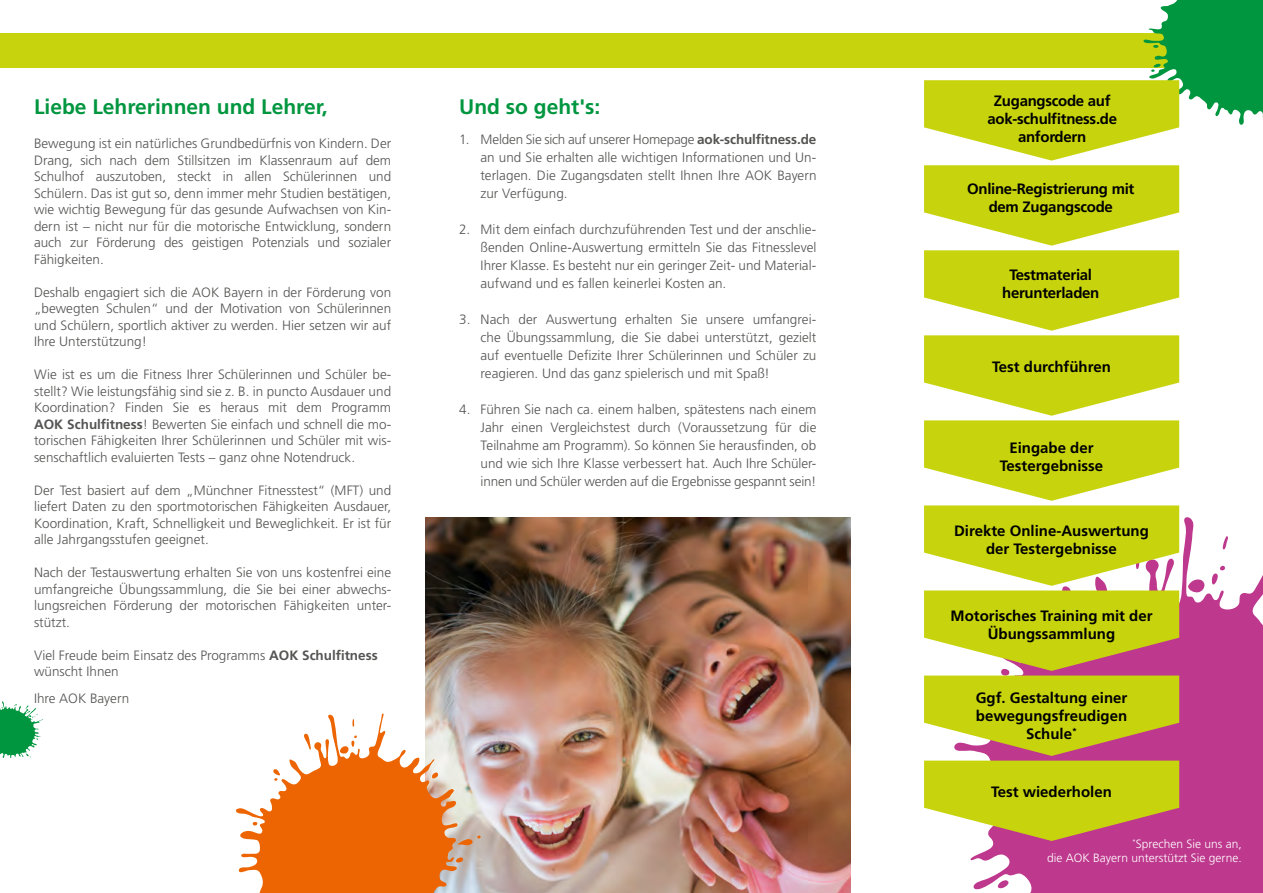
<style>
.page{position:relative;width:1263px;height:893px;background:#fff}
.page>*{position:absolute;margin:0;border:0;box-sizing:border-box;transform-origin:0 0}
.t1{font:700 21px "Frutiger LT Pro";color:#00963f}
.t2{font:700 15px/18px "Frutiger LT Pro";color:#000;text-align:center}
.t3{font:700 15px/18px "Frutiger LT Pro";letter-spacing:-.02em;color:#000;text-align:center}
.t4{font:300 13.5px/16.5px "Frutiger LT Pro";color:#545453;text-align:justify}
.t5{font:300 12px/14.4px "Frutiger LT Pro";color:#fff;text-align:right}
.s1{font-weight:700}
</style>
<div class="page">
<div style="left:0;top:33px;width:1210px;height:34px;background:#c7d40d"></div>
<img style="left:425px;top:517px;width:425px;height:376px">
<svg style="left:0;top:701px;width:43px;height:57px"></svg>
<svg style="left:236px;top:713px;width:245px;height:180px"></svg>
<svg style="left:970px;top:841px;width:293px;height:52px;fill:#be388d"></svg>
<svg style="left:994px;top:880px;width:15px;height:9px"></svg>
<svg style="left:924px;top:0;width:339px;height:841px"></svg>
<h1 class="t1" style="left:34px;top:94px;width:295px">Liebe Lehrerinnen und Lehrer,</h1>
<p class="t4" style="left:34px;top:135px;width:359px">Bewegung ist ein natürliches Grundbedürfnis von Kindern. Der Drang, sich nach dem Stillsitzen im Klassenraum auf dem Schulhof auszutoben, steckt in allen Schülerinnen und Schülern. Das ist gut so, denn immer mehr Studien bestätigen, wie wichtig Bewegung für das gesunde Aufwachsen von Kin&shy;dern ist – nicht nur für die motorische Entwicklung, sondern auch zur Förderung des geistigen Potenzials und sozialer Fähigkeiten.</p>
<p class="t4" style="left:34px;top:284px;width:359px">Deshalb engagiert sich die AOK Bayern in der Förderung von „bewegten Schulen“ und der Motivation von Schülerinnen und Schülern, sportlich aktiver zu werden. Hier setzen wir auf Ihre Unterstützung!</p>
<p class="t4" style="left:34px;top:366px;width:359px">Wie ist es um die Fitness Ihrer Schülerinnen und Schüler be&shy;stellt? Wie leistungsfähig sind sie z. B. in puncto Ausdauer und Koordination? Finden Sie es heraus mit dem Programm <span class="s1">AOK Schulfitness</span>! Bewerten Sie einfach und schnell die mo&shy;torischen Fähigkeiten Ihrer Schülerinnen und Schüler mit wis&shy;senschaftlich evaluierten Tests – ganz ohne Notendruck.</p>
<p class="t4" style="left:34px;top:482px;width:359px">Der Test basiert auf dem „Münchner Fitnesstest“ (MFT) und liefert Daten zu den sportmotorischen Fähigkeiten Ausdauer, Koordination, Kraft, Schnelligkeit und Beweglichkeit. Er ist für alle Jahrgangsstufen geeignet.</p>
<p class="t4" style="left:34px;top:564px;width:359px">Nach der Testauswertung erhalten Sie von uns kostenfrei eine umfangreiche Übungssammlung, die Sie bei einer abwechs&shy;lungsreichen Förderung der motorischen Fähigkeiten unter&shy;stützt.</p>
<p class="t4" style="left:34px;top:647px;width:345px">Viel Freude beim Einsatz des Programms <span class="s1">AOK Schulfitness </span>wünscht Ihnen</p>
<p class="t4" style="left:34px;top:690px;width:97px">Ihre AOK Bayern</p>
<h1 class="t1" style="left:459px;top:94px;width:143px">Und so geht's:</h1>
<p class="t4" style="left:480px;top:130px;width:337px;line-height:18px;text-indent:-21px">1. Melden Sie sich auf unserer Homepage <span class="s1">aok-schulfitness.de </span>an und Sie erhalten alle wichtigen Informationen und Un&shy;terlagen. Die Zugangsdaten stellt Ihnen Ihre AOK Bayern zur Verfügung.</p>
<p class="t4" style="left:480px;top:220px;width:337px;line-height:18px;text-indent:-21px">2. Mit dem einfach durchzuführenden Test und der anschlie&shy;ßenden Online-Auswertung ermitteln Sie das Fitnesslevel Ihrer Klasse. Es besteht nur ein geringer Zeit- und Material&shy;aufwand und es fallen keinerlei Kosten an.</p>
<p class="t4" style="left:480px;top:310px;width:337px;line-height:18px;text-indent:-21px">3. Nach der Auswertung erhalten Sie unsere umfangrei&shy;che Übungssammlung, die Sie dabei unterstützt, gezielt auf eventuelle Defizite Ihrer Schülerinnen und Schüler zu reagieren. Und das ganz spielerisch und mit Spaß!</p>
<p class="t4" style="left:480px;top:400px;width:337px;line-height:18px;text-indent:-21px">4. Führen Sie nach ca. einem halben, spätestens nach einem Jahr einen Vergleichstest durch (Voraussetzung für die Teilnahme am Programm). So können Sie herausfinden, ob und wie sich Ihre Klasse verbessert hat. Auch Ihre Schüler&shy;innen und Schüler werden auf die Ergebnisse gespannt sein!</p>
<p class="t3" style="left:987px;top:92px;width:131px">Zugangscode auf aok-schulfitness.de anfordern</p>
<p class="t3" style="left:967px;top:180px;width:169px">Online-Registrierung mit dem Zugangscode</p>
<p class="t3" style="left:1002px;top:266px;width:99px">Testmaterial herunterladen</p>
<p class="t2" style="left:992px;top:357px;width:120px">Test durchführen</p>
<p class="t2" style="left:1000px;top:438px;width:105px">Eingabe der<br>Testergebnisse</p>
<p class="t2" style="left:954px;top:522px;width:196px">Direkte Online-Auswertung der Testergebnisse</p>
<p class="t2" style="left:950px;top:607px;width:203px">Motorisches Training mit der<br>Übungssammlung</p>
<p class="t2" style="left:976px;top:689px;width:153px">Ggf. Gestaltung einer bewegungsfreudigen<br>Schule<sup>*</sup></p>
<p class="t2" style="left:991px;top:783px;width:122px">Test wiederholen</p>
<p class="t5" style="left:1047px;top:836px;width:196px"><sup>*</sup>Sprechen Sie uns an,<br>die AOK Bayern unterstützt Sie gerne.</p>
</div>
